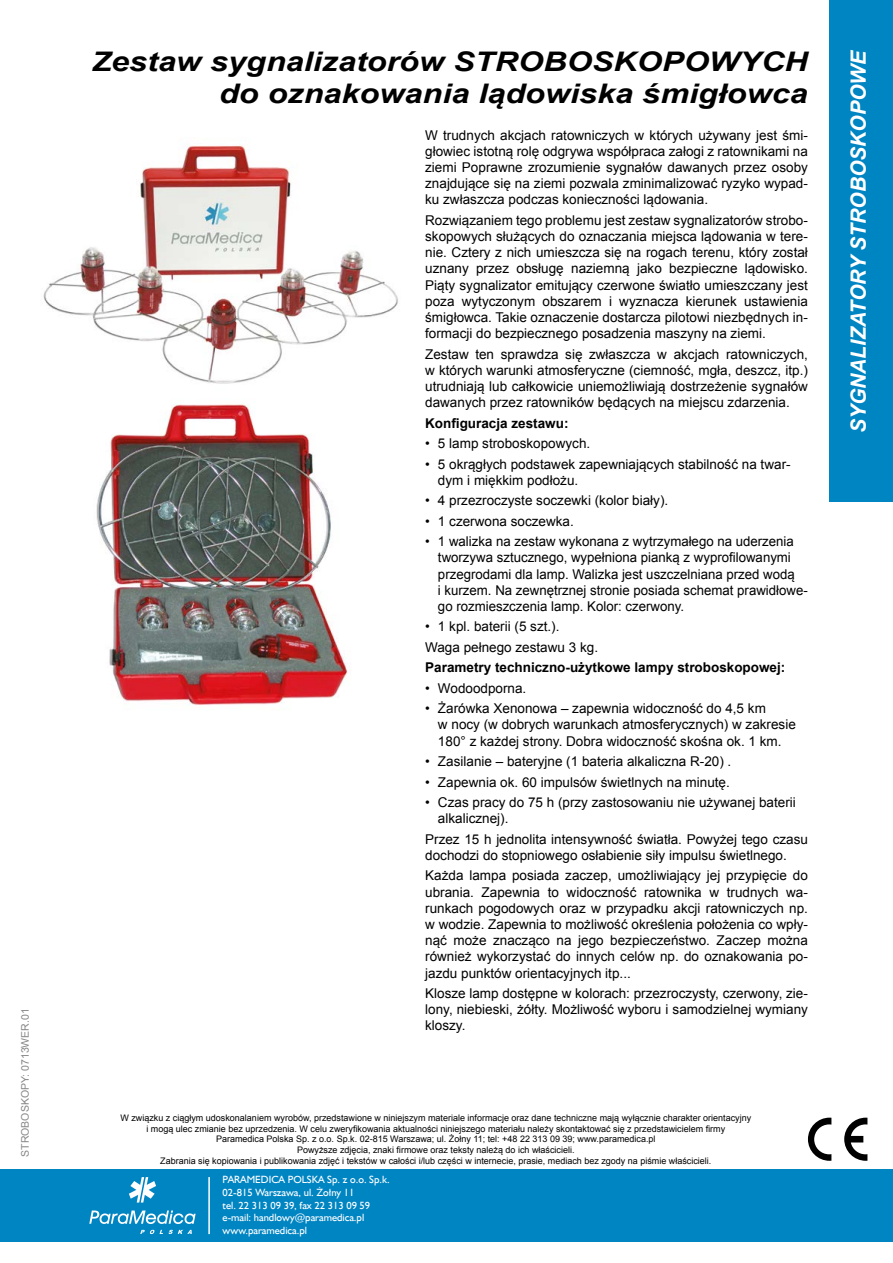
<style>
.page{position:relative;width:893px;height:1263px;background:#fff}
.page>*{position:absolute;margin:0;border:0;box-sizing:border-box;transform-origin:0 0}
.t1{font:italic 700 27px/32.4px "Arial";color:#000;text-align:right;scale:1.2 1}
.t2{font:italic 700 21px "Arial";letter-spacing:-.005em;color:#fff}
.t3{font:13.5px/16.2px "Arial";color:#000}
.t4{font:700 13.5px "Arial";color:#000}
.t5{font:10.5px/12.6px "Humanst 521 EU";color:#fff}
.t6{font:10.5px "Arial";color:#878787}
.t7{font:9px/10.8px "Arial";color:#000;text-align:center}
</style>
<div class="page">
<div style="left:829px;top:0;width:64px;height:502px;background:#0085c3"></div>
<div style="left:0;top:1169px;width:893px;height:73px;background:#0085c3"></div>
<svg style="left:169px;top:1230px;width:23px;height:4px"></svg>
<svg style="left:140px;top:1230px;width:23px;height:4px"></svg>
<svg style="left:89px;top:1210px;width:107px;height:14px"></svg>
<svg style="left:129px;top:1177px;width:27px;height:25px"></svg>
<hr style="left:208px;top:1177px;width:2px;height:57px;background:#fff">
<svg style="left:808px;top:1118px;width:23px;height:43px"></svg>
<svg style="left:844px;top:1118px;width:23px;height:43px"></svg>
<img style="left:43px;top:144px;width:355px;height:240px">
<img style="left:96px;top:404px;width:252px;height:301px">
<p class="t6" style="left:18px;top:1157px;width:150px;rotate:-90deg">STROBOSKOPY: 0713WER.01</p>
<h1 class="t1" style="left:91px;top:46px;width:599px">Zestaw sygnalizatorów STROBOSKOPOWYCH do oznakowania lądowiska śmigłowca</h1>
<p class="t3" style="left:425px;top:127px;width:384px;text-align:justify">W trudnych akcjach ratowniczych w których używany jest śmi&shy;głowiec istotną rolę odgrywa współpraca załogi z ratownikami na ziemi Poprawne zrozumienie sygnałów dawanych przez osoby znajdujące się na ziemi pozwala zminimalizować ryzyko wypad&shy;ku zwłaszcza podczas konieczności lądowania.</p>
<p class="t3" style="left:425px;top:212px;width:384px;text-align:justify">Rozwiązaniem tego problemu jest zestaw sygnalizatorów strobo&shy;skopowych służących do oznaczania miejsca lądowania w tere&shy;nie. Cztery z nich umieszcza się na rogach terenu, który został uznany przez obsługę naziemną jako bezpieczne lądowisko.<br>Piąty sygnalizator emitujący czerwone światło umieszczany jest poza wytyczonym obszarem i wyznacza kierunek ustawienia śmigłowca. Takie oznaczenie dostarcza pilotowi niezbędnych in&shy;formacji do bezpiecznego posadzenia maszyny na ziemi.</p>
<p class="t3" style="left:425px;top:346px;width:384px;text-align:justify">Zestaw ten sprawdza się zwłaszcza w akcjach ratowniczych, w których warunki atmosferyczne (ciemność, mgła, deszcz, itp.) utrudniają lub całkowicie uniemożliwiają dostrzeżenie sygnałów dawanych przez ratowników będących na miejscu zdarzenia.</p>
<p class="t4" style="left:425px;top:414px;width:145px">Konfiguracja zestawu:</p>
<p class="t3" style="left:425px;top:435px;width:167px">• 5 lamp stroboskopowych.</p>
<p class="t3" style="left:438px;top:456px;width:354px;text-indent:-13px">• 5 okrągłych podstawek zapewniających stabilność na twar&shy;dym i miękkim podłożu.</p>
<p class="t3" style="left:425px;top:493px;width:245px">• 4 przezroczyste soczewki (kolor biały).</p>
<p class="t3" style="left:425px;top:513px;width:150px">• 1 czerwona soczewka.</p>
<p class="t3" style="left:438px;top:533px;width:371px;text-indent:-13px">• 1 walizka na zestaw wykonana z wytrzymałego na uderzenia tworzywa sztucznego, wypełniona pianką z wyprofilowanymi przegrodami dla lamp. Walizka jest uszczelniana przed wodą<br>i kurzem. Na zewnętrznej stronie posiada schemat prawidłowe&shy;go rozmieszczenia lamp. Kolor: czerwony.</p>
<p class="t3" style="left:425px;top:617px;width:174px;line-height:20.4px">• 1 kpl. baterii (5 szt.).<br>Waga pełnego zestawu 3 kg.</p>
<p class="t4" style="left:425px;top:659px;width:362px">Parametry techniczno-użytkowe lampy stroboskopowej:</p>
<p class="t3" style="left:425px;top:680px;width:103px">• Wodoodporna.</p>
<p class="t3" style="left:438px;top:700px;width:359px;text-indent:-13px">• Żarówka Xenonowa – zapewnia widoczność do 4,5 km<br>w nocy (w dobrych warunkach atmosferycznych) w zakresie<br>180° z każdej strony. Dobra widoczność skośna ok. 1 km.</p>
<p class="t3" style="left:425px;top:753px;width:308px">• Zasilanie – bateryjne (1 bateria alkaliczna R-20) .</p>
<p class="t3" style="left:425px;top:774px;width:306px">• Zapewnia ok. 60 impulsów świetlnych na minutę.</p>
<p class="t3" style="left:438px;top:794px;width:359px;text-indent:-13px">• Czas pracy do 75 h (przy zastosowaniu nie używanej baterii alkalicznej).</p>
<p class="t3" style="left:425px;top:831px;width:384px">Przez 15 h jednolita intensywność światła. Powyżej tego czasu dochodzi do stopniowego osłabienie siły impulsu świetlnego.</p>
<p class="t3" style="left:425px;top:868px;width:384px;text-align:justify">Każda lampa posiada zaczep, umożliwiający jej przypięcie do ubrania. Zapewnia to widoczność ratownika w trudnych wa&shy;runkach pogodowych oraz w przypadku akcji ratowniczych np. w wodzie. Zapewnia to możliwość określenia położenia co wpły&shy;nąć może znacząco na jego bezpieczeństwo. Zaczep można również wykorzystać do innych celów np. do oznakowania po&shy;jazdu punktów orientacyjnych itp...</p>
<p class="t3" style="left:425px;top:985px;width:384px;text-align:justify">Klosze lamp dostępne w kolorach: przezroczysty, czerwony, zie&shy;lony, niebieski, żółty. Możliwość wyboru i samodzielnej wymiany kloszy.</p>
<p class="t7" style="left:120px;top:1112px;width:632px">W związku z ciągłym udoskonalaniem wyrobów, przedstawione w niniejszym materiale informacje oraz dane techniczne mają wyłącznie charakter orientacyjny i mogą ulec zmianie bez uprzedzenia. W celu zweryfikowania aktualności niniejszego materiału należy skontaktować się z przedstawicielem firmy<br>Paramedica Polska Sp. z o.o. Sp.k. 02-815 Warszawa; ul. Żołny 11; tel: +48 22 313 09 39; www.paramedica.pl<br>Powyższe zdjęcia, znaki firmowe oraz teksty należą do ich właścicieli.<br>Zabrania się kopiowania i publikowania zdjęć i tekstów w całości i/lub części w internecie, prasie, mediach bez zgody na piśmie właścicieli.</p>
<p class="t5" style="left:223px;top:1173px;width:169px">PARAMEDICA POLSKA Sp. z o.o. Sp.k.<br>02-815 Warszawa, ul. Żołny 11<br>tel. 22 313 09 39, fax 22 313 09 59 e-mail: handlowy@paramedica.pl www.paramedica.pl</p>
<h2 class="t2" style="left:844px;top:433px;width:385px;rotate:-90deg">SYGNALIZATORY STROBOSKOPOWE</h2>
</div>
